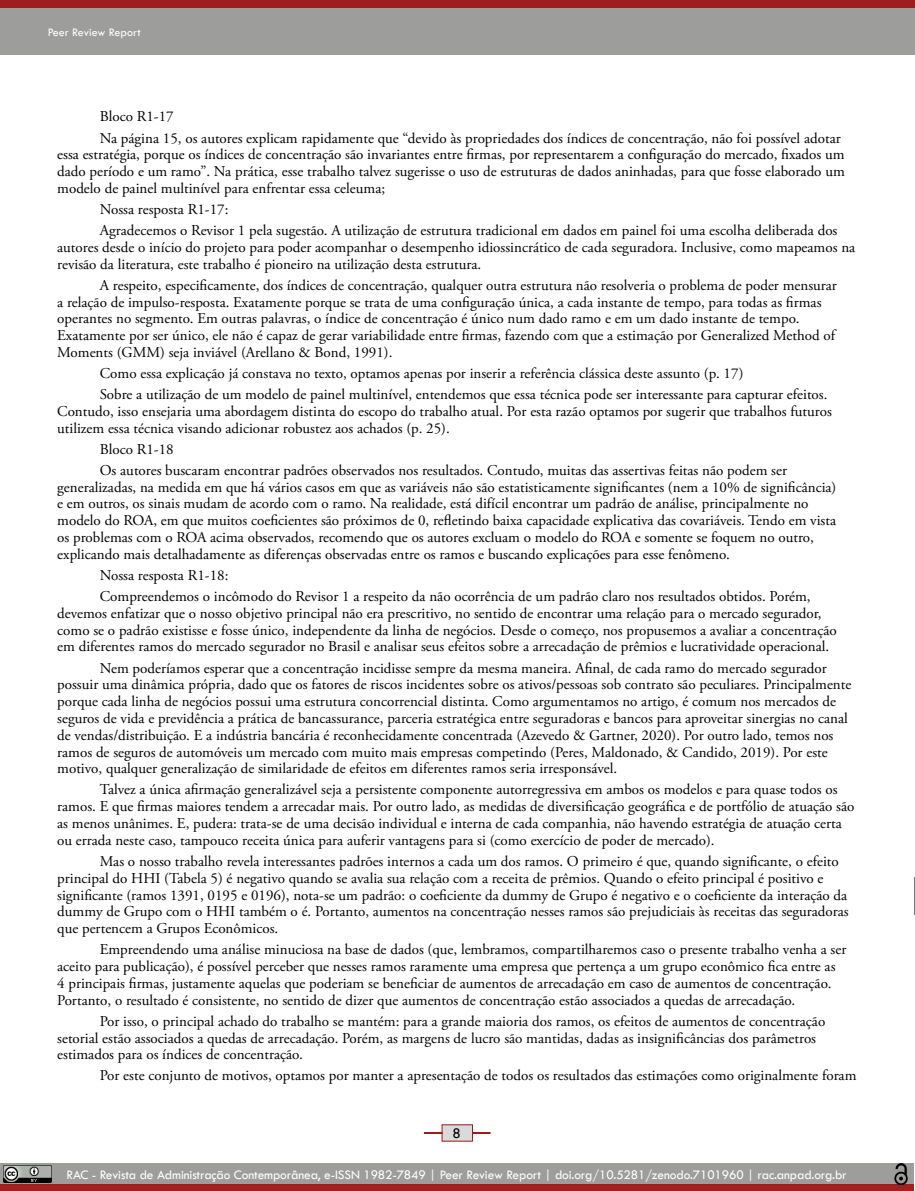
<style>
.page{position:relative;width:915px;height:1191px;background:#fff}
.page>*{position:absolute;margin:0;border:0;box-sizing:border-box;transform-origin:0 0}
.t1{font:15px/16.8px "Adobe Garamond Pro";color:#000}
.t2{font:15px "Tw Cen";color:#000}
.t3{font:13.5px "Tw Cen";letter-spacing:-.01em;color:#fff}
.t4{font:12px "Tw Cen";color:#fff}
</style>
<div class="page">
<svg style="left:424px;top:1124px;width:67px;height:18px"></svg>
<hr style="left:914px;top:0;width:1px;height:54px;background:#9d9d9c">
<div style="left:0;top:0;width:914px;height:54px;background:#9d9d9c"></div>
<div style="left:0;top:0;width:914px;height:7px;background:#9d1a18"></div>
<div style="left:0;top:1163px;width:913px;height:21px;background:#9d9d9c"></div>
<div style="left:0;top:1184px;width:913px;height:7px;background:#a0211f"></div>
<img style="left:4px;top:1165px;width:48px;height:17px">
<img style="left:894px;top:1163px;width:13px;height:21px">
<hr style="left:914px;top:877px;width:1px;height:37px;background:#767676">
<p class="t4" style="left:48px;top:25px;width:94px">Peer Review Report</p>
<p class="t1" style="left:100px;top:107px;width:742px;line-height:21px">Bloco R1-17<br>Na página 15, os autores explicam rapidamente que “devido às propriedades dos índices de concentração, não foi possível adotar</p>
<p class="t1" style="left:57px;top:147px;width:788px;text-align:justify">essa estratégia, porque os índices de concentração são invariantes entre firmas, por representarem a configuração do mercado, fixados um dado período e um ramo”. Na prática, esse trabalho talvez sugerisse o uso de estruturas de dados aninhadas, para que fosse elaborado um modelo de painel multinível para enfrentar essa celeuma;</p>
<p class="t1" style="left:100px;top:199px;width:739px;line-height:21px">Nossa resposta R1-17:<br>Agradecemos o Revisor 1 pela sugestão. A utilização de estrutura tradicional em dados em painel foi uma escolha deliberada dos</p>
<p class="t1" style="left:57px;top:239px;width:799px">autores desde o início do projeto para poder acompanhar o desempenho idiossincrático de cada seguradora. Inclusive, como mapeamos na revisão da literatura, este trabalho é pioneiro na utilização desta estrutura.</p>
<p class="t1" style="left:57px;top:277px;width:780px;text-indent:43px">A respeito, especificamente, dos índices de concentração, qualquer outra estrutura não resolveria o problema de poder mensurar a relação de impulso-resposta. Exatamente porque se trata de uma configuração única, a cada instante de tempo, para todas as firmas operantes no segmento. Em outras palavras, o índice de concentração é único num dado ramo e em um dado instante de tempo.<br>Exatamente por ser único, ele não é capaz de gerar variabilidade entre firmas, fazendo com que a estimação por Generalized Method of Moments (GMM) seja inviável (Arellano &amp; Bond, 1991).</p>
<p class="t1" style="left:100px;top:363px;width:729px;line-height:21px">Como essa explicação já constava no texto, optamos apenas por inserir a referência clássica deste assunto (p. 17)<br>Sobre a utilização de um modelo de painel multinível, entendemos que essa técnica pode ser interessante para capturar efeitos.</p>
<p class="t1" style="left:57px;top:403px;width:775px">Contudo, isso ensejaria uma abordagem distinta do escopo do trabalho atual. Por esta razão optamos por sugerir que trabalhos futuros utilizem essa técnica visando adicionar robustez aos achados (p. 25).</p>
<p class="t1" style="left:100px;top:439px;width:688px;line-height:21px">Bloco R1-18<br>Os autores buscaram encontrar padrões observados nos resultados. Contudo, muitas das assertivas feitas não podem ser</p>
<p class="t1" style="left:57px;top:479px;width:780px">generalizadas, na medida em que há vários casos em que as variáveis não são estatisticamente significantes (nem a 10% de significância) e em outros, os sinais mudam de acordo com o ramo. Na realidade, está difícil encontrar um padrão de análise, principalmente no modelo do ROA, em que muitos coeficientes são próximos de 0, refletindo baixa capacidade explicativa das covariáveis. Tendo em vista os problemas com o ROA acima observados, recomendo que os autores excluam o modelo do ROA e somente se foquem no outro, explicando mais detalhadamente as diferenças observadas entre os ramos e buscando explicações para esse fenômeno.</p>
<p class="t1" style="left:100px;top:565px;width:712px;line-height:21px">Nossa resposta R1-18:<br>Compreendemos o incômodo do Revisor 1 a respeito da não ocorrência de um padrão claro nos resultados obtidos. Porém,</p>
<p class="t1" style="left:57px;top:605px;width:780px">devemos enfatizar que o nosso objetivo principal não era prescritivo, no sentido de encontrar uma relação para o mercado segurador, como se o padrão existisse e fosse único, independente da linha de negócios. Desde o começo, nos propusemos a avaliar a concentração em diferentes ramos do mercado segurador no Brasil e analisar seus efeitos sobre a arrecadação de prêmios e lucratividade operacional.</p>
<p class="t1" style="left:57px;top:660px;width:795px;text-indent:43px">Nem poderíamos esperar que a concentração incidisse sempre da mesma maneira. Afinal, de cada ramo do mercado segurador possuir uma dinâmica própria, dado que os fatores de riscos incidentes sobre os ativos/pessoas sob contrato são peculiares. Principalmente porque cada linha de negócios possui uma estrutura concorrencial distinta. Como argumentamos no artigo, é comum nos mercados de seguros de vida e previdência a prática de bancassurance, parceria estratégica entre seguradoras e bancos para aproveitar sinergias no canal de vendas/distribuição. E a indústria bancária é reconhecidamente concentrada (Azevedo &amp; Gartner, 2020). Por outro lado, temos nos ramos de seguros de automóveis um mercado com muito mais empresas competindo (Peres, Maldonado, &amp; Candido, 2019). Por este motivo, qualquer generalização de similaridade de efeitos em diferentes ramos seria irresponsável.</p>
<p class="t1" style="left:57px;top:782px;width:798px;text-indent:43px">Talvez a única afirmação generalizável seja a persistente componente autorregressiva em ambos os modelos e para quase todos os ramos. E que firmas maiores tendem a arrecadar mais. Por outro lado, as medidas de diversificação geográfica e de portfólio de atuação são as menos unânimes. E, pudera: trata-se de uma decisão individual e interna de cada companhia, não havendo estratégia de atuação certa ou errada neste caso, tampouco receita única para auferir vantagens para si (como exercício de poder de mercado).</p>
<p class="t1" style="left:57px;top:853px;width:792px;text-indent:43px">Mas o nosso trabalho revela interessantes padrões internos a cada um dos ramos. O primeiro é que, quando significante, o efeito principal do HHI (Tabela 5) é negativo quando se avalia sua relação com a receita de prêmios. Quando o efeito principal é positivo e significante (ramos 1391, 0195 e 0196), nota-se um padrão: o coeficiente da dummy de Grupo é negativo e o coeficiente da interação da dummy de Grupo com o HHI também o é. Portanto, aumentos na concentração nesses ramos são prejudiciais às receitas das seguradoras que pertencem a Grupos Econômicos.</p>
<p class="t1" style="left:57px;top:941px;width:790px;text-indent:43px">Empreendendo uma análise minuciosa na base de dados (que, lembramos, compartilharemos caso o presente trabalho venha a ser aceito para publicação), é possível perceber que nesses ramos raramente uma empresa que pertença a um grupo econômico fica entre as 4 principais firmas, justamente aquelas que poderiam se beneficiar de aumentos de arrecadação em caso de aumentos de concentração.<br>Portanto, o resultado é consistente, no sentido de dizer que aumentos de concentração estão associados a quedas de arrecadação.</p>
<p class="t1" style="left:57px;top:1013px;width:769px;text-indent:43px">Por isso, o principal achado do trabalho se mantém: para a grande maioria dos ramos, os efeitos de aumentos de concentração setorial estão associados a quedas de arrecadação. Porém, as margens de lucro são mantidas, dadas as insignificâncias dos parâmetros estimados para os índices de concentração.</p>
<p class="t1" style="left:100px;top:1067px;width:758px">Por este conjunto de motivos, optamos por manter a apresentação de todos os resultados das estimações como originalmente foram</p>
<p class="t2" style="left:452px;top:1123px;width:10px">8</p>
<p class="t3" style="left:66px;top:1166px;width:781px">RAC - Revista de Administração Contemporânea, e-ISSN 1982-7849 | Peer Review Report | doi.org/10.5281/zenodo.7101960 | rac.anpad.org.br</p>
</div>
